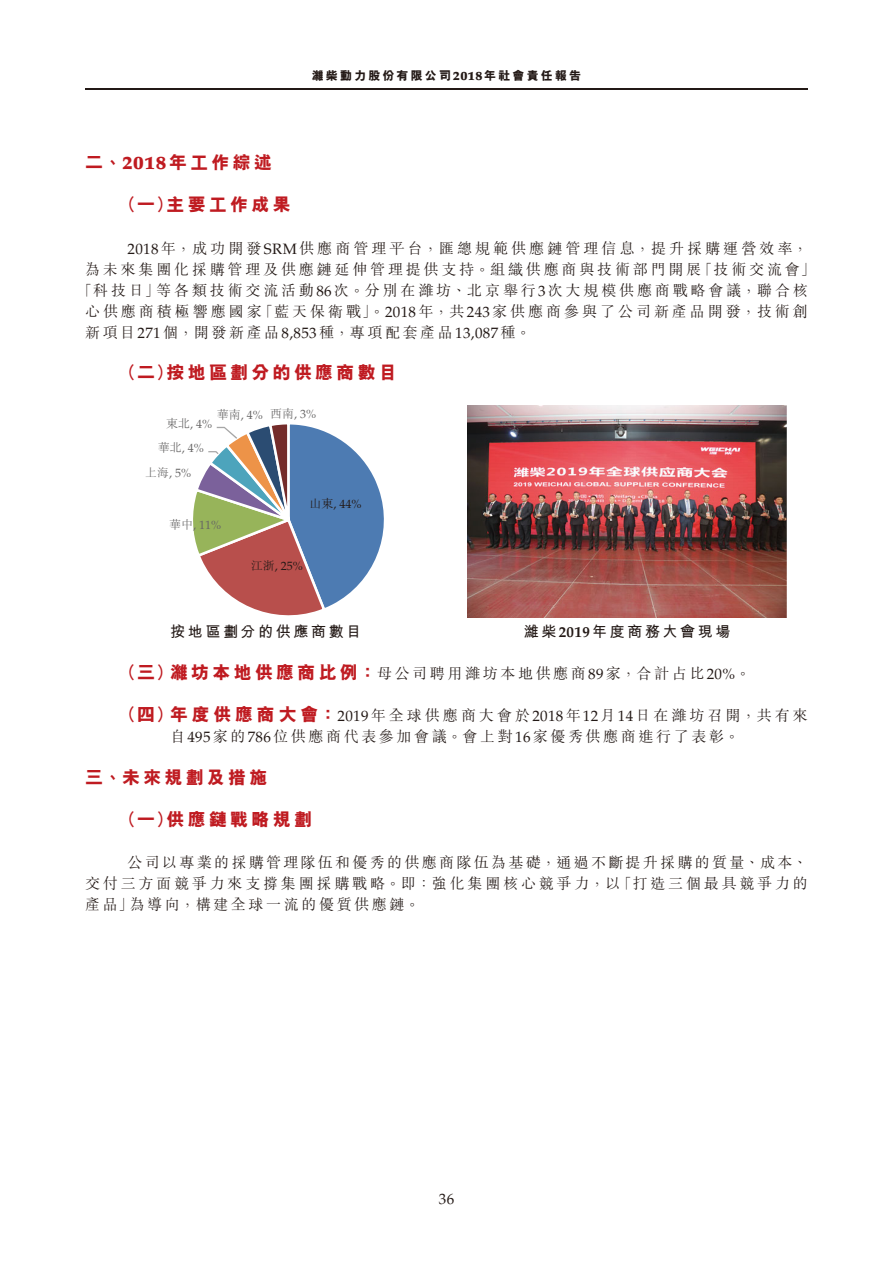
<style>
.page{position:relative;width:893px;height:1263px;background:#fff}
.page>*{position:absolute;margin:0;border:0;box-sizing:border-box;transform-origin:0 0}
.t1{font:18px "M Hei HK Xbold E Ten B5 H";letter-spacing:.18em;color:#bf1b21}
.t2{font:15px/21px "M Sung HK Light E Ten B5 H";letter-spacing:.19em;color:#231916}
.t3{font:15px "M Hei HK Bold E Ten B5 H";letter-spacing:.175em;color:#231916}
.t4{font:15px "Palatino LT Std";color:#231916}
.t5{font:12px "Palatino LT Std";color:#666565}
.t6{font:12px "M Hei HK Xbold E Ten B5 H";letter-spacing:.18em;color:#231916}
.t7{font:12px "Palatino LT Std";color:#231916}
.s1{font-family:"Palatino LT Std";font-weight:900}
.s2{font-family:"Palatino LT Std"}
.s3{font-family:"M Sung HK Light E Ten B5 H"}
.s4{font-family:"Palatino LT Std";font-weight:700}
.s5{font-family:"M Hei HK Xbold E Ten B5 H";font-size:18px;color:#bf1b21}
</style>
<div class="page">
<hr style="left:85px;top:88px;width:723px;height:2px;background:#231916">
<svg style="left:193px;top:424px;width:191px;height:192px"></svg>
<img style="left:467px;top:405px;width:320px;height:213px">
<p class="t6" style="left:312px;top:71px;width:271px">濰柴動力股份有限公司<span class="s1">2018</span>年社會責任報告</p>
<p class="t1" style="left:85px;top:156px;width:189px">二、<span class="s1">2018</span>年工作綜述</p>
<p class="t1" style="left:119px;top:198px;width:174px">（一）主要工作成果</p>
<p class="t2" style="left:128px;top:239px;width:682px"><span class="s2">2018</span>年，成功開發<span class="s2">SRM</span>供應商管理平台，匯總規範供應鏈管理信息，提升採購運營效率，</p>
<p class="t2" style="left:85px;top:260px;width:732px">為未來集團化採購管理及供應鏈延伸管理提供支持。組織供應商與技術部門開展「技術交流會」</p>
<p class="t2" style="left:78px;top:281px;width:732px">「科技日」等各類技術交流活動<span class="s2">86</span>次。分別在濰坊、北京舉行<span class="s2">3</span>次大規模供應商戰略會議，聯合核</p>
<p class="t2" style="left:85px;top:302px;width:724px">心供應商積極響應國家「藍天保衛戰」。<span class="s2">2018</span>年，共<span class="s2">243</span>家供應商參與了公司新產品開發，技術創</p>
<p class="t2" style="left:85px;top:323px;width:447px">新項目<span class="s2">271</span>個，開發新產品<span class="s2">8,853</span>種，專項配套產品<span class="s2">13,087</span>種。</p>
<p class="t1" style="left:119px;top:366px;width:280px">（二）按地區劃分的供應商數目</p>
<p class="t5" style="left:217px;top:410px;width:101px"><span class="s3">華南</span>, 4% <span class="s3">西南</span>, 3%</p>
<p class="t5" style="left:166px;top:419px;width:48px"><span class="s3">東北</span>, 4%</p>
<p class="t5" style="left:158px;top:443px;width:48px"><span class="s3">華北</span>, 4%</p>
<p class="t5" style="left:145px;top:469px;width:48px"><span class="s3">上海</span>, 5%</p>
<p class="t5" style="left:169px;top:520px;width:54px"><span class="s3">華中</span>, 11%</p>
<p class="t7" style="left:310px;top:499px;width:54px"><span class="s3">山東</span>, 44%</p>
<p class="t7" style="left:251px;top:561px;width:54px"><span class="s3">江浙</span>, 25%</p>
<p class="t3" style="left:170px;top:626px;width:193px">按地區劃分的供應商數目</p>
<p class="t3" style="left:524px;top:626px;width:208px">濰柴<span class="s4">2019</span>年度商務大會現場</p>
<p class="t2" style="left:119px;top:665px;width:633px"><span class="s5">（三）濰坊本地供應商比例：</span>母公司聘用濰坊本地供應商<span class="s2">89</span>家，合計占比<span class="s2">20%</span>。</p>
<p class="t2" style="left:170px;top:707px;width:639px;text-indent:-52px"><span class="s5">（四）年度供應商大會：</span><span class="s2">2019</span>年全球供應商大會於<span class="s2">2018</span>年<span class="s2">12</span>月<span class="s2">14</span>日在濰坊召開，共有來自<span class="s2">495</span>家的<span class="s2">786</span>位供應商代表參加會議。會上對<span class="s2">16</span>家優秀供應商進行了表彰。</p>
<p class="t1" style="left:85px;top:770px;width:184px">三、未來規劃及措施</p>
<p class="t1" style="left:119px;top:812px;width:195px">（一）供應鏈戰略規劃</p>
<p class="t2" style="left:85px;top:854px;width:724px;text-align:justify;text-indent:43px">公司以專業的採購管理隊伍和優秀的供應商隊伍為基礎，通過不斷提升採購的質量、成本、交付三方面競爭力來支撐集團採購戰略。即：強化集團核心競爭力，以「打造三個最具競爭力的產品」為導向，構建全球一流的優質供應鏈。</p>
<p class="t4" style="left:439px;top:1193px;width:17px">36</p>
</div>
